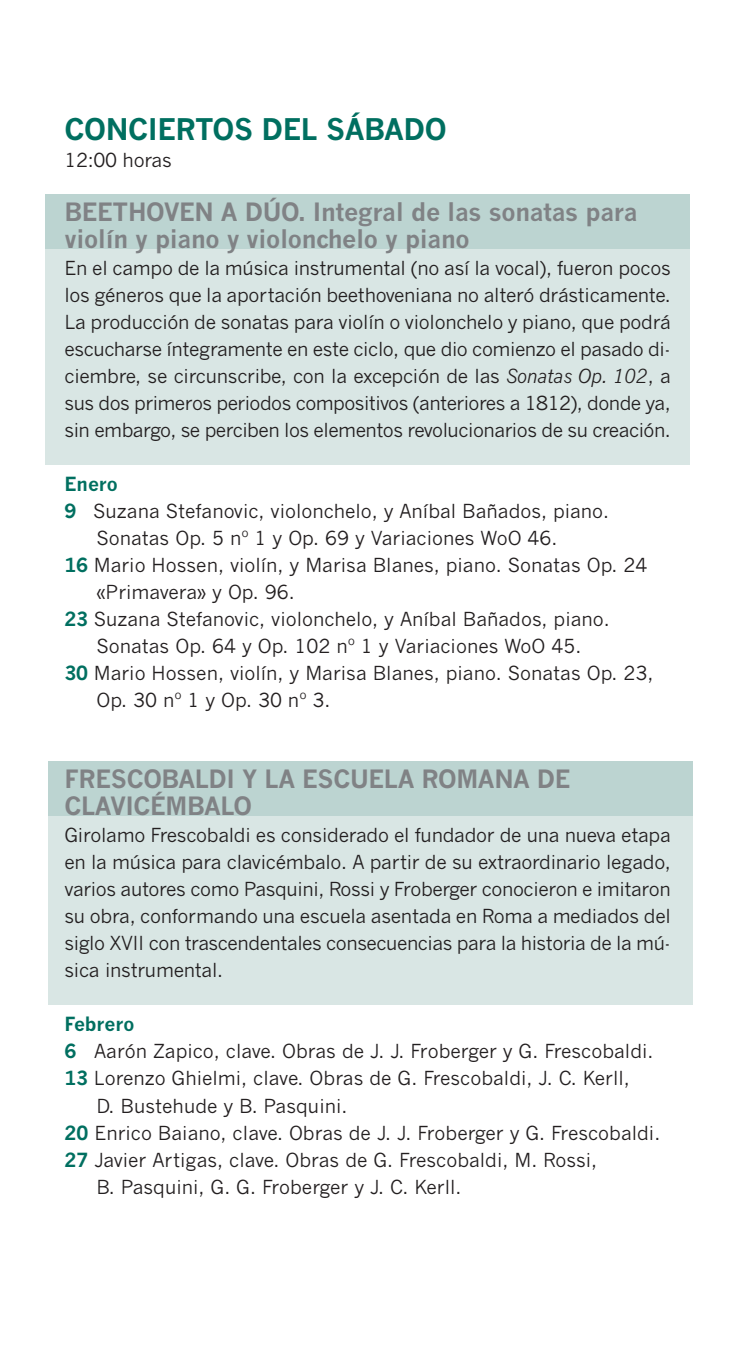
<style>
.page{position:relative;width:734px;height:1346px;background:#fff}
.page>*{position:absolute;margin:0;border:0;box-sizing:border-box;transform-origin:0 0}
.t1{font:29.25px "News Gothic MT Bold+BOJVWX";letter-spacing:-.015em;color:#006f60}
.t2{font:24.75px/27px "News Gothic MT Bold+BOJVWX";letter-spacing:-.015em;color:#808285}
.t3{font:19.12px/27px "News Gothic MT+KQLIIM";color:#231f20;text-align:justify}
.t4{font:19.12px "News Gothic MT Bold+BOJVWX";letter-spacing:-.005em;color:#006f60}
.s1{font-family:"News Gothic MT Italic+HLMFIK"}
.s2{font-family:"News Gothic MT Bold+BOJVWX";color:#006f60}
</style>
<div class="page">
<div style="left:45px;top:248px;width:644px;height:216px;background:#d9e6e4"></div>
<div style="left:48px;top:803px;width:644px;height:201px;background:#d9e6e4"></div>
<div style="left:45px;top:194px;width:644px;height:54px;background:#bcd4d1"></div>
<div style="left:48px;top:761px;width:644px;height:54px;background:#bcd4d1"></div>
<h1 class="t1" style="left:64px;top:118px;width:383px">CONCIERTOS DEL SÁBADO</h1>
<p class="t3" style="left:64px;top:148px;width:109px">12:00 horas</p>
<p class="t2" style="left:64px;top:201px;width:574px">BEETHOVEN A DÚO. Integral de las sonatas para violín y piano y violonchelo y piano</p>
<p class="t3" style="left:64px;top:256px;width:608px">En el campo de la música instrumental (no así la vocal), fueron pocos los géneros que la aportación beethoveniana no alteró drásticamente.<br>La producción de sonatas para violín o violonchelo y piano, que podrá escucharse íntegramente en este ciclo, que dio comienzo el pasado di&shy;ciembre, se circunscribe, con la excepción de las <span class="s1">Sonatas Op. 102</span>, a sus dos primeros periodos compositivos (anteriores a 1812), donde ya, sin embargo, se perciben los elementos revolucionarios de su creación.</p>
<p class="t4" style="left:64px;top:476px;width:55px">Enero</p>
<p class="t3" style="left:64px;top:499px;width:546px"><span class="s2">9</span> Suzana Stefanovic, violonchelo, y Aníbal Bañados, piano.</p>
<p class="t3" style="left:96px;top:526px;width:462px">Sonatas Op. 5 nº 1 y Op. 69 y Variaciones WoO 46.</p>
<p class="t3" style="left:64px;top:553px;width:584px"><span class="s2">16</span> Mario Hossen, violín, y Marisa Blanes, piano. Sonatas Op. 24</p>
<p class="t3" style="left:96px;top:580px;width:200px">«Primavera» y Op. 96.</p>
<p class="t3" style="left:64px;top:607px;width:546px"><span class="s2">23</span> Suzana Stefanovic, violonchelo, y Aníbal Bañados, piano.</p>
<p class="t3" style="left:96px;top:634px;width:486px">Sonatas Op. 64 y Op. 102 nº 1 y Variaciones WoO 45.</p>
<p class="t3" style="left:64px;top:661px;width:590px"><span class="s2">30</span> Mario Hossen, violín, y Marisa Blanes, piano. Sonatas Op. 23,</p>
<p class="t3" style="left:96px;top:688px;width:235px">Op. 30 nº 1 y Op. 30 nº 3.</p>
<p class="t2" style="left:64px;top:768px;width:507px">FRESCOBALDI Y LA ESCUELA ROMANA DE<br>CLAVICÉMBALO</p>
<p class="t3" style="left:64px;top:823px;width:607px">Girolamo Frescobaldi es considerado el fundador de una nueva etapa en la música para clavicémbalo. A partir de su extraordinario legado, varios autores como Pasquini, Rossi y Froberger conocieron e imitaron su obra, conformando una escuela asentada en Roma a mediados del siglo XVII con trascendentales consecuencias para la historia de la mú&shy;sica instrumental.</p>
<p class="t4" style="left:64px;top:1016px;width:71px">Febrero</p>
<p class="t3" style="left:64px;top:1039px;width:590px"><span class="s2">6</span> Aarón Zapico, clave. Obras de J. J. Froberger y G. Frescobaldi.</p>
<p class="t3" style="left:64px;top:1066px;width:566px"><span class="s2">13</span> Lorenzo Ghielmi, clave. Obras de G. Frescobaldi, J. C. Kerll,</p>
<p class="t3" style="left:96px;top:1093px;width:252px">D. Bustehude y B. Pasquini.</p>
<p class="t3" style="left:64px;top:1120px;width:597px"><span class="s2">20</span> Enrico Baiano, clave. Obras de J. J. Froberger y G. Frescobaldi.</p>
<p class="t3" style="left:64px;top:1147px;width:534px"><span class="s2">27</span> Javier Artigas, clave. Obras de G. Frescobaldi, M. Rossi,</p>
<p class="t3" style="left:96px;top:1174px;width:366px">B. Pasquini, G. G. Froberger y J. C. Kerll.</p>
</div>
